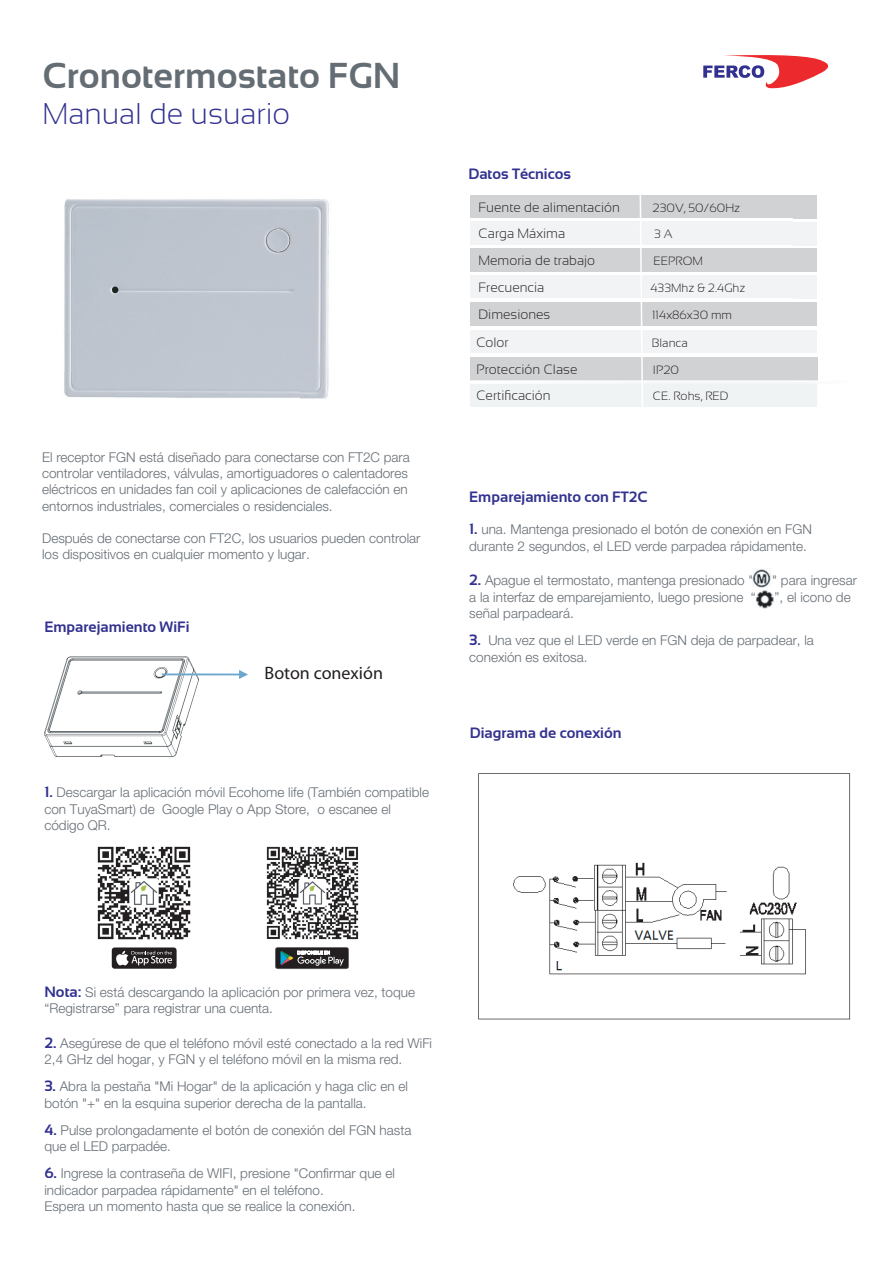
<style>
.page{position:relative;width:893px;height:1263px;background:#fff}
.page>*{position:absolute;margin:0;border:0;box-sizing:border-box;transform-origin:0 0}
.t1{font:700 36px "Sansation";color:#656d74}
.t2{font:300 30px "Sansation";color:#323190}
.t3{font:18px "Myriad Pro";color:#231f20}
.t4{font:700 15px "Sansation";color:#323190}
.t5{font:700 15px "Sansation";color:#35328f}
.t6{font:300 13.5px/16.5px "Helvetica Neue";color:#656d74}
.t7{font:300 13.5px "Sansation";color:#231f20}
.t8{font:300 12px "Sansation";color:#231f20}
.s1{font-family:"Sansation";font-weight:700;font-size:15px;color:#323190}
</style>
<div class="page">
<svg style="left:470px;top:195px;width:348px;height:212px"></svg>
<img style="left:44px;top:656px;width:161px;height:101px">
<hr style="left:162px;top:673px;width:79px;height:2px;background:#6da7ce">
<svg style="left:239px;top:670px;width:9px;height:9px"></svg>
<svg style="left:703px;top:55px;width:126px;height:34px"></svg>
<img style="left:478px;top:773px;width:373px;height:247px">
<img style="left:64px;top:199px;width:265px;height:200px">
<img style="left:753px;top:568px;width:18px;height:20px">
<img style="left:755px;top:590px;width:19px;height:19px">
<img style="left:266px;top:846px;width:93px;height:93px">
<svg style="left:275px;top:947px;width:74px;height:22px;background:#4f5252"></svg>
<img style="left:97px;top:846px;width:94px;height:94px">
<div style="left:112px;top:947px;width:65px;height:22px;background:#231f20;border-radius:3px"></div>
<svg style="left:116px;top:951px;width:56px;height:14px"></svg>
<h1 class="t1" style="left:43px;top:56px;width:359px">Cronotermostato FGN</h1>
<h2 class="t2" style="left:43px;top:97px;width:249px">Manual de usuario</h2>
<p class="t4" style="left:468px;top:166px;width:104px">Datos Técnicos</p>
<p class="t7" style="left:479px;top:199px;width:143px">Fuente de alimentación</p>
<p class="t8" style="left:653px;top:201px;width:89px">230V, 50/60Hz</p>
<p class="t7" style="left:479px;top:226px;width:88px">Carga Máxima</p>
<p class="t8" style="left:654px;top:228px;width:20px">3 A</p>
<p class="t7" style="left:479px;top:253px;width:118px">Memoria de trabajo</p>
<p class="t8" style="left:653px;top:254px;width:51px">EEPROM</p>
<p class="t7" style="left:479px;top:280px;width:67px">Frecuencia</p>
<p class="t8" style="left:650px;top:281px;width:97px">433Mhz &amp; 2.4Ghz</p>
<p class="t7" style="left:479px;top:307px;width:73px">Dimesiones</p>
<p class="t8" style="left:652px;top:308px;width:81px">114x86x30 mm</p>
<p class="t7" style="left:476px;top:334px;width:34px">Color</p>
<p class="t8" style="left:652px;top:336px;width:38px">Blanca</p>
<p class="t7" style="left:476px;top:361px;width:103px">Protección Clase</p>
<p class="t8" style="left:653px;top:363px;width:28px">IP20</p>
<p class="t7" style="left:476px;top:388px;width:76px">Certificación</p>
<p class="t8" style="left:653px;top:389px;width:77px">CE. Rohs, RED</p>
<p class="t6" style="left:42px;top:449px;width:369px">El receptor FGN está diseñado para conectarse con FT2C para controlar ventiladores, válvulas, amortiguadores o calentadores eléctricos en unidades fan coil y aplicaciones de calefacción en entornos industriales, comerciales o residenciales.</p>
<p class="t6" style="left:42px;top:530px;width:380px">Después de conectarse con FT2C, los usuarios pueden controlar los dispositivos en cualquier momento y lugar.</p>
<p class="t6" style="left:469px;top:521px;width:344px"><span class="s1">1.</span> una. Mantenga presionado el botón de conexión en FGN durante 2 segundos, el LED verde parpadea rápidamente.</p>
<p class="t6" style="left:469px;top:572px;width:286px"><span class="s1">2.</span> Apague el termostato, mantenga presionado "</p>
<p class="t6" style="left:772px;top:572px;width:86px">" para ingresar</p>
<p class="t6" style="left:469px;top:588px;width:288px">a la interfaz de emparejamiento, luego presione “</p>
<p class="t6" style="left:775px;top:588px;width:78px">”, el icono de</p>
<p class="t6" style="left:469px;top:605px;width:106px">señal parpadeará.</p>
<p class="t6" style="left:469px;top:632px;width:346px"><span class="s1">3.</span> Una vez que el LED verde en FGN deja de parpadear, la conexión es exitosa.</p>
<p class="t4" style="left:469px;top:489px;width:180px">Emparejamiento con FT2C</p>
<p class="t4" style="left:44px;top:618px;width:147px">Emparejamiento WiFi</p>
<h3 class="t3" style="left:265px;top:662px;width:120px">Boton conexión</h3>
<p class="t6" style="left:44px;top:784px;width:386px"><span class="s1">1.</span> Descargar la aplicación móvil Ecohome life (También compatible con TuyaSmart) de Google Play o App Store, o escanee el código QR.</p>
<p class="t5" style="left:470px;top:724px;width:153px">Diagrama de conexión</p>
<p class="t6" style="left:44px;top:983px;width:372px"><span class="s1">Nota:</span> Si está descargando la aplicación por primera vez, toque “Registrarse” para registrar una cuenta.</p>
<p class="t6" style="left:44px;top:1034px;width:389px"><span class="s1">2.</span> Asegúrese de que el teléfono móvil esté conectado a la red WiFi<br>2,4 GHz del hogar, y FGN y el teléfono móvil en la misma red.</p>
<p class="t6" style="left:44px;top:1078px;width:365px"><span class="s1">3.</span> Abra la pestaña "Mi Hogar" de la aplicación y haga clic en el botón "+" en la esquina superior derecha de la pantalla.</p>
<p class="t6" style="left:44px;top:1121px;width:368px"><span class="s1">4.</span> Pulse prolongadamente el botón de conexión del FGN hasta que el LED parpadée.</p>
<p class="t6" style="left:44px;top:1165px;width:352px"><span class="s1">6.</span> Ingrese la contraseña de WIFI, presione "Confirmar que el indicador parpadea rápidamente" en el teléfono.<br>Espera un momento hasta que se realice la conexión.</p>
</div>
